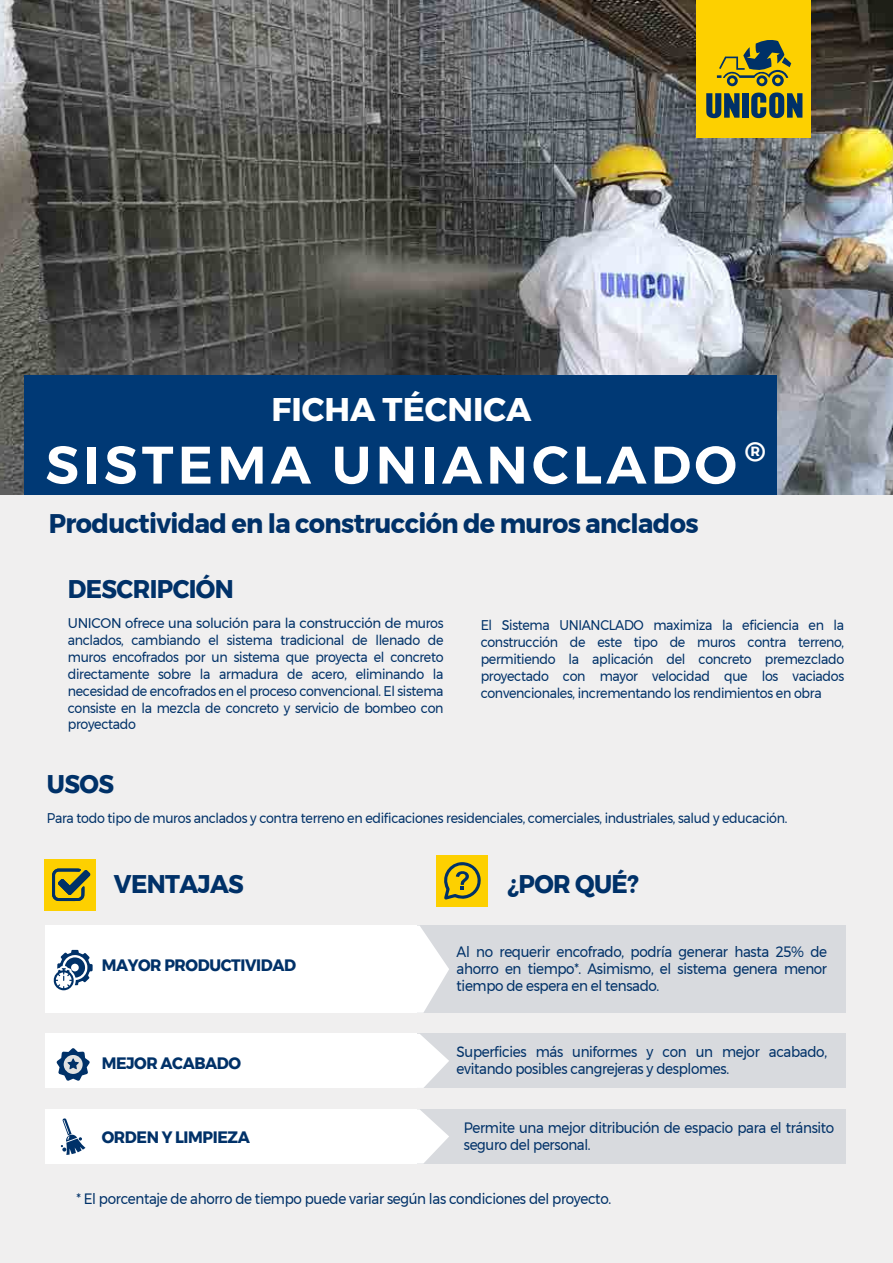
<style>
.page{position:relative;width:893px;height:1263px;background:#f0efef}
.page>*{position:absolute;margin:0;border:0;box-sizing:border-box;transform-origin:0 0}
.t1{font:600 52.65px "Montserrat";letter-spacing:.08em;color:#fff}
.t2{font:700 32.7px "Montserrat";color:#fff}
.t3{font:700 26.85px "Montserrat";letter-spacing:-.025em;color:#003168;scale:.95 1}
.t4{font:700 25.5px "Montserrat";letter-spacing:-.025em;color:#003168;scale:.95 1}
.t5{font:700 16.5px "Montserrat";letter-spacing:-.025em;color:#003168;scale:.95 1}
.t6{font:15px/17.2px "Montserrat";letter-spacing:-.025em;color:#003168;text-align:justify;scale:.9 1}
.t7{font:14.1px/16.8px "Montserrat";letter-spacing:-.025em;color:#003168;text-align:justify;scale:.9 1}
.t8{font:14.1px/16.8px "Montserrat";letter-spacing:-.025em;color:#003168;text-align:justify;scale:.95 1}
</style>
<div class="page">
<img style="left:0;top:86px;width:893px;height:409px">
<div style="left:696px;top:23px;width:115px;height:115px;background:#fdd000"></div>
<svg style="left:0;top:0;width:893px;height:86px;background:#6a6757"></svg>
<svg style="left:706px;top:93px;width:33px;height:25px"></svg>
<div style="left:742px;top:93px;width:6px;height:25px;background:#003168"></div>
<svg style="left:751px;top:92px;width:51px;height:26px"></svg>
<div style="left:696px;top:0;width:115px;height:29px;background:#fdd000"></div>
<div style="left:45px;top:925px;width:384px;height:87px;background:#fff"></div>
<div style="left:417px;top:925px;width:428px;height:87px;background:#d8dade"></div>
<svg style="left:332px;top:925px;width:117px;height:88px"></svg>
<div style="left:45px;top:1034px;width:384px;height:54px;background:#fff"></div>
<div style="left:417px;top:1034px;width:428px;height:54px;background:#d8dade"></div>
<svg style="left:417px;top:1034px;width:32px;height:54px"></svg>
<div style="left:45px;top:1109px;width:384px;height:54px;background:#fff"></div>
<div style="left:417px;top:1109px;width:428px;height:54px;background:#d8dade"></div>
<svg style="left:417px;top:1109px;width:32px;height:54px"></svg>
<div style="left:45px;top:859px;width:51px;height:51px;background:#fdd000"></div>
<svg style="left:52px;top:868px;width:39px;height:33px"></svg>
<div style="left:437px;top:855px;width:51px;height:51px;background:#fdd000"></div>
<svg style="left:444px;top:862px;width:37px;height:38px"></svg>
<div style="left:24px;top:375px;width:753px;height:120px;background:#003975"></div>
<svg style="left:56px;top:1048px;width:34px;height:33px"></svg>
<svg style="left:61px;top:1118px;width:24px;height:37px"></svg>
<svg style="left:53px;top:950px;width:40px;height:40px"></svg>
<h2 class="t2" style="left:272px;top:391px;width:261px">FICHA TÉCNICA</h2>
<h1 class="t1" style="left:46px;top:435px;width:722px">SISTEMA UNIANCLADO <sup>®</sup></h1>
<h3 class="t3" style="left:49px;top:508px;width:686px">Productividad en la construcción de muros anclados</h3>
<h3 class="t4" style="left:68px;top:575px;width:176px">DESCRIPCIÓN</h3>
<p class="t8" style="left:68px;top:615px;width:397px">UNICON ofrece una solución para la construcción de muros anclados, cambiando el sistema tradicional de llenado de muros encofrados por un sistema que proyecta el concreto directamente sobre la armadura de acero, eliminando la necesidad de encofrados en el proceso convencional. El sistema consiste en la mezcla de concreto y servicio de bombeo con proyectado</p>
<p class="t7" style="left:481px;top:617px;width:405px">El Sistema UNIANCLADO maximiza la eficiencia en la construcción de este tipo de muros contra terreno, permitiendo la aplicación del concreto premezclado proyectado con mayor velocidad que los vaciados convencionales, incrementando los rendimientos en obra</p>
<h3 class="t4" style="left:47px;top:769px;width:72px">USOS</h3>
<p class="t7" style="left:47px;top:810px;width:824px">Para todo tipo de muros anclados y contra terreno en edificaciones residenciales, comerciales, industriales, salud y educación.</p>
<h3 class="t4" style="left:114px;top:869px;width:138px">VENTAJAS</h3>
<h3 class="t4" style="left:508px;top:870px;width:139px">¿POR QUÉ?</h3>
<p class="t5" style="left:102px;top:956px;width:206px">MAYOR PRODUCTIVIDAD</p>
<p class="t6" style="left:457px;top:943px;width:413px">Al no requerir encofrado, podría generar hasta 25% de ahorro en tiempo*. Asimismo, el sistema genera menor tiempo de espera en el tensado.</p>
<p class="t6" style="left:457px;top:1043px;width:413px">Superficies más uniformes y con un mejor acabado,</p>
<p class="t5" style="left:102px;top:1054px;width:148px">MEJOR ACABADO</p>
<p class="t6" style="left:457px;top:1060px;width:304px">evitando posibles cangrejeras y desplomes.</p>
<p class="t5" style="left:102px;top:1128px;width:157px">ORDEN Y LIMPIEZA</p>
<p class="t6" style="left:464px;top:1118px;width:413px">Permite una mejor ditribución de espacio para el tránsito seguro del personal.</p>
<p class="t6" style="left:76px;top:1190px;width:596px">* El porcentaje de ahorro de tiempo puede variar según las condiciones del proyecto.</p>
</div>
